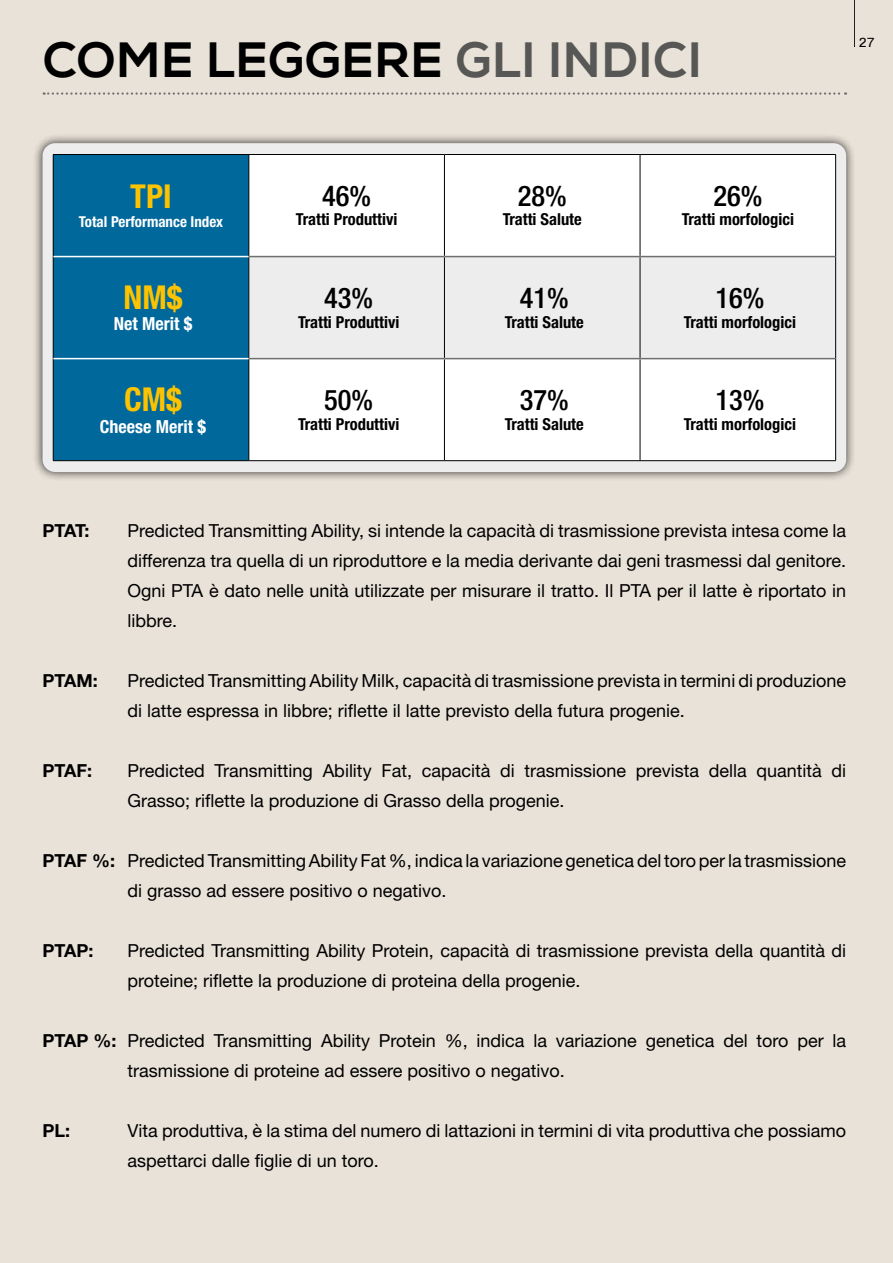
<style>
.page{position:relative;width:893px;height:1263px;background:#e9e2d8}
.page>*{position:absolute;margin:0;border:0;box-sizing:border-box;transform-origin:0 0}
.t1{font:49.5px "Nexa X Bold";color:#000}
.t2{font:700 condensed 33px "Helvetica Neue LT Std";color:#fdc300}
.t3{font:500 condensed 28.5px "Helvetica Neue LT Std";color:#000}
.t4{font:18px/30px "Helvetica Neue LT Std";color:#000}
.t5{font:700 18px "Helvetica Neue LT Std";color:#000}
.t6{font:700 condensed 18px "Helvetica Neue LT Std";color:#fff}
.t7{font:700 condensed 16.5px "Helvetica Neue LT Std";color:#000}
.t8{font:700 condensed 15px "Helvetica Neue LT Std";color:#fff}
.t9{font:13.5px "Harabara Mais Harabara Mais";color:#000}
.s1{color:#575756}
.s2{font-weight:700}
</style>
<div class="page">
<svg style="left:44px;top:92px;width:802px;height:3px"></svg>
<div style="left:33px;top:133px;width:823px;height:349px;background:#000;opacity:.75"></div>
<div style="left:43px;top:143px;width:803px;height:329px;background:#ededed;border-radius:13px"></div>
<div style="left:53px;top:154px;width:196px;height:103px;background:#00689b"></div>
<div style="left:250px;top:155px;width:585px;height:305px;background:#fff"></div>
<div style="left:54px;top:257px;width:195px;height:203px;background:#00689b"></div>
<svg style="left:250px;top:257px;width:585px;height:101px"></svg>
<div style="left:249px;top:359px;width:195px;height:102px;background:#fff"></div>
<hr style="left:53px;top:154px;width:196px;height:1px;background:#000">
<hr style="left:53px;top:155px;width:1px;height:102px;background:#000">
<hr style="left:249px;top:154px;width:195px;height:1px;background:#000">
<hr style="left:249px;top:155px;width:1px;height:102px;background:#000">
<hr style="left:444px;top:154px;width:196px;height:1px;background:#000">
<hr style="left:444px;top:155px;width:1px;height:101px;background:#000">
<hr style="left:640px;top:154px;width:196px;height:1px;background:#000">
<hr style="left:640px;top:155px;width:1px;height:101px;background:#000">
<hr style="left:835px;top:155px;width:1px;height:102px;background:#000">
<hr style="left:53px;top:257px;width:1px;height:102px;background:#000">
<hr style="left:249px;top:257px;width:1px;height:102px;background:#000">
<hr style="left:444px;top:257px;width:1px;height:101px;background:#000">
<hr style="left:640px;top:257px;width:1px;height:101px;background:#000">
<hr style="left:835px;top:257px;width:1px;height:102px;background:#000">
<hr style="left:53px;top:359px;width:1px;height:101px;background:#000">
<hr style="left:249px;top:359px;width:1px;height:101px;background:#000">
<hr style="left:444px;top:359px;width:1px;height:101px;background:#000">
<hr style="left:640px;top:359px;width:1px;height:101px;background:#000">
<hr style="left:835px;top:359px;width:1px;height:101px;background:#000">
<hr style="left:53px;top:460px;width:196px;height:1px;background:#000">
<hr style="left:249px;top:460px;width:195px;height:1px;background:#000">
<hr style="left:444px;top:460px;width:196px;height:1px;background:#000">
<hr style="left:640px;top:460px;width:196px;height:1px;background:#000">
<hr style="left:53px;top:256px;width:196px;height:1px;background:#fff">
<hr style="left:53px;top:358px;width:196px;height:1px;background:#fff">
<hr style="left:249px;top:256px;width:195px;height:1px;background:#706f6f">
<hr style="left:444px;top:256px;width:196px;height:1px;background:#706f6f">
<hr style="left:640px;top:256px;width:195px;height:1px;background:#706f6f">
<hr style="left:249px;top:358px;width:195px;height:1px;background:#706f6f">
<hr style="left:444px;top:358px;width:196px;height:1px;background:#706f6f">
<hr style="left:640px;top:358px;width:195px;height:1px;background:#706f6f">
<hr style="left:854px;top:0;width:1px;height:47px;background:#212121">
<h1 class="t1" style="left:43px;top:30px;width:661px">COME LEGGERE <span class="s1">GLI INDICI</span></h1>
<p class="t9" style="left:859px;top:34px;width:18px">27</p>
<h2 class="t2" style="left:130px;top:176px;width:43px">TPI</h2>
<p class="t8" style="left:79px;top:213px;width:146px">Total Performance Index</p>
<h2 class="t2" style="left:123px;top:277px;width:61px">NM$</h2>
<p class="t6" style="left:114px;top:313px;width:80px">Net Merit $</p>
<h2 class="t2" style="left:124px;top:379px;width:59px">CM$</h2>
<p class="t6" style="left:100px;top:415px;width:108px">Cheese Merit $</p>
<h3 class="t3" style="left:322px;top:179px;width:50px">46%</h3>
<p class="t7" style="left:296px;top:210px;width:103px">Tratti Produttivi</p>
<h3 class="t3" style="left:324px;top:281px;width:50px">43%</h3>
<p class="t7" style="left:298px;top:312px;width:103px">Tratti Produttivi</p>
<h3 class="t3" style="left:324px;top:383px;width:50px">50%</h3>
<p class="t7" style="left:298px;top:414px;width:103px">Tratti Produttivi</p>
<h3 class="t3" style="left:518px;top:179px;width:50px">28%</h3>
<p class="t7" style="left:503px;top:210px;width:81px">Tratti Salute</p>
<h3 class="t3" style="left:520px;top:281px;width:50px">41%</h3>
<p class="t7" style="left:505px;top:312px;width:81px">Tratti Salute</p>
<h3 class="t3" style="left:520px;top:383px;width:50px">37%</h3>
<p class="t7" style="left:505px;top:414px;width:81px">Tratti Salute</p>
<h3 class="t3" style="left:713px;top:179px;width:50px">26%</h3>
<p class="t7" style="left:682px;top:210px;width:114px">Tratti morfologici</p>
<h3 class="t3" style="left:715px;top:281px;width:50px">16%</h3>
<p class="t7" style="left:684px;top:312px;width:114px">Tratti morfologici</p>
<h3 class="t3" style="left:715px;top:383px;width:50px">13%</h3>
<p class="t7" style="left:684px;top:414px;width:114px">Tratti morfologici</p>
<p class="t5" style="left:43px;top:520px;width:49px">PTAT:</p>
<p class="t4" style="left:128px;top:516px;width:720px;text-align:justify">Predicted Transmitting Ability, si intende la capacità di trasmissione prevista intesa come la differenza tra quella di un riproduttore e la media derivante dai geni trasmessi dal genitore.<br>Ogni PTA è dato nelle unità utilizzate per misurare il tratto. Il PTA per il latte è riportato in libbre.</p>
<p class="t5" style="left:43px;top:670px;width:57px">PTAM:</p>
<p class="t4" style="left:128px;top:666px;width:720px">Predicted Transmitting Ability Milk, capacità di trasmissione prevista in termini di produzione di latte espressa in libbre; riflette il latte previsto della futura progenie.</p>
<p class="t5" style="left:43px;top:760px;width:51px">PTAF:</p>
<p class="t4" style="left:128px;top:756px;width:720px">Predicted Transmitting Ability Fat, capacità di trasmissione prevista della quantità di<br>Grasso; riflette la produzione di Grasso della progenie.</p>
<p class="t4" style="left:128px;top:846px;width:720px;text-indent:-85px"><span class="s2">PTAF %:</span> Predicted Transmitting Ability Fat %, indica la variazione genetica del toro per la trasmissione di grasso ad essere positivo o negativo.</p>
<p class="t5" style="left:43px;top:940px;width:53px">PTAP:</p>
<p class="t4" style="left:128px;top:936px;width:720px">Predicted Transmitting Ability Protein, capacità di trasmissione prevista della quantità di proteine; riflette la produzione di proteina della progenie.</p>
<p class="t4" style="left:128px;top:1026px;width:720px;text-indent:-85px"><span class="s2">PTAP %:</span> Predicted Transmitting Ability Protein %, indica la variazione genetica del toro per la trasmissione di proteine ad essere positivo o negativo.</p>
<p class="t5" style="left:43px;top:1120px;width:29px">PL:</p>
<p class="t4" style="left:128px;top:1116px;width:720px">Vita produttiva, è la stima del numero di lattazioni in termini di vita produttiva che possiamo aspettarci dalle figlie di un toro.</p>
</div>
